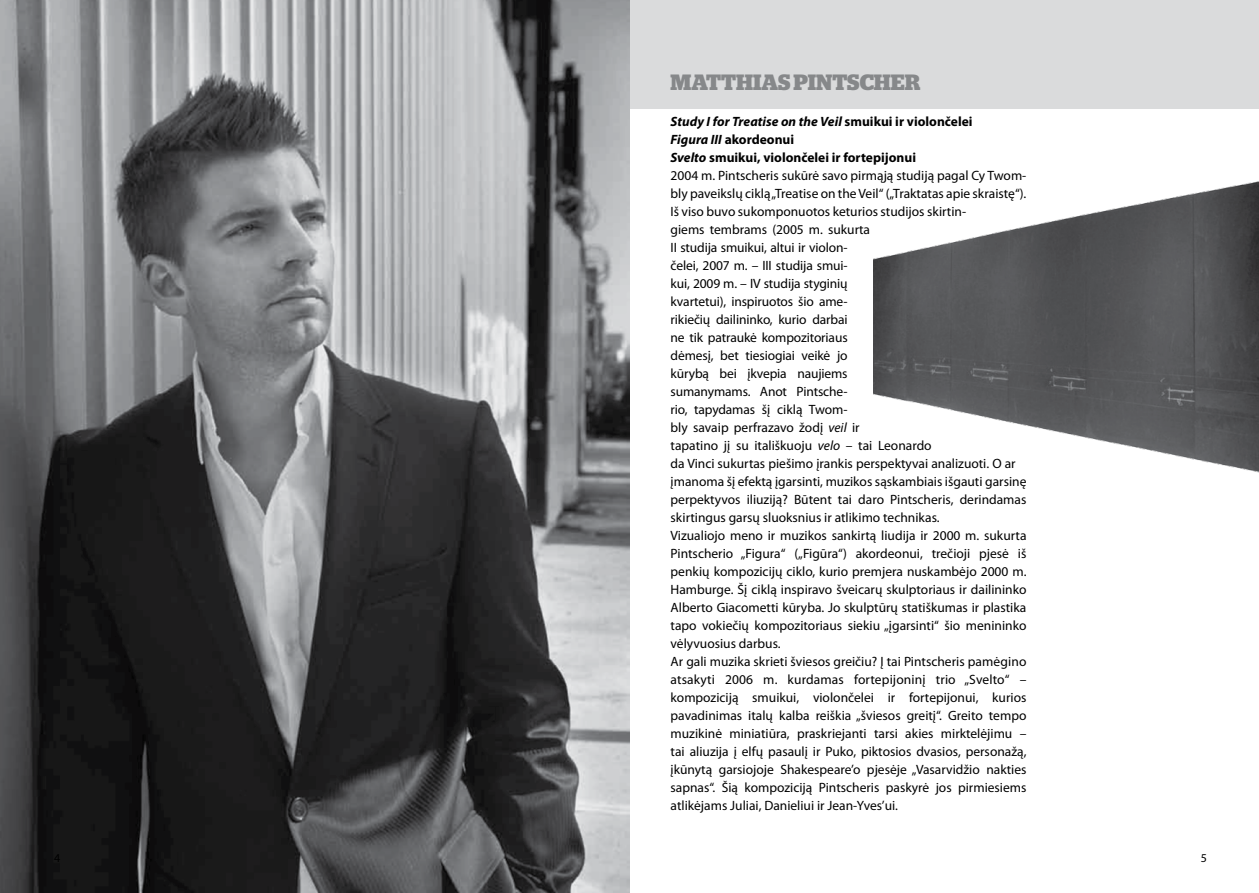
<style>
.page{position:relative;width:1259px;height:893px;background:#fff}
.page>*{position:absolute;margin:0;border:0;box-sizing:border-box;transform-origin:0 0}
.t1{font:700 22.05px "Stag";color:#86888a}
.t2{font:13.5px/18px "Myriad Pro";color:#000}
.t3{font:12px "Myriad Pro";color:#000}
.s1{font-weight:700;font-style:italic}
.s2{font-weight:700}
.s3{font-style:italic}
</style>
<div class="page">
<div style="left:0;top:0;width:1259px;height:108px;background:#dadbdc"></div>
<img style="left:0;top:0;width:629px;height:893px">
<img style="left:873px;top:181px;width:386px;height:292px">
<h1 class="t1" style="left:670px;top:69px;width:251px">MATTHIAS PINTSCHER</h1>
<p class="t2" style="left:670px;top:112px;width:357px"><span class="s1">Study I for Treatise on the Veil</span> <span class="s2">smuikui ir violončelei<br></span><span class="s1">Figura III</span> <span class="s2">akordeonui<br></span><span class="s1">Svelto</span> <span class="s2">smuikui, violončelei ir fortepijonui<br></span>2004 m. Pintscheris sukūrė savo pirmąją studiją pagal Cy Twom&shy;bly paveikslų ciklą „Treatise on the Veil“ („Traktatas apie skraistę“).<br>Iš viso buvo sukomponuotos keturios studijos skirtin-<br>giems tembrams (2005 m. sukurta<br>II studija smuikui, altui ir violon-<br>čelei, 2007 m. – III studija smui-<br>kui, 2009 m. – IV studija styginių<br>kvartetui), inspiruotos šio ame-<br>rikiečių dailininko, kurio darbai<br>ne tik patraukė kompozitoriaus<br>dėmesį, bet tiesiogiai veikė jo<br>kūrybą bei įkvepia naujiems<br>sumanymams. Anot Pintsche-<br>rio, tapydamas šį ciklą Twom-<br>bly savaip perfrazavo žodį <span class="s3">veil</span> ir<br>tapatino jį su itališkuoju <span class="s3">velo</span> – tai Leonardo<br>da Vinci sukurtas piešimo įrankis perspektyvai analizuoti. O ar įmanoma šį efektą įgarsinti, muzikos sąskambiais išgauti garsinę perpektyvos iliuziją? Būtent tai daro Pintscheris, derindamas skirtingus garsų sluoksnius ir atlikimo technikas.<br>Vizualiojo meno ir muzikos sankirtą liudija ir 2000 m. sukurta Pintscherio „Figura“ („Figūra“) akordeonui, trečioji pjesė iš penkių kompozicijų ciklo, kurio premjera nuskambėjo 2000 m.<br>Hamburge. Šį ciklą inspiravo šveicarų skulptoriaus ir dailininko Alberto Giacometti kūryba. Jo skulptūrų statiškumas ir plastika tapo vokiečių kompozitoriaus siekiu „įgarsinti“ šio menininko vėlyvuosius darbus.<br>Ar gali muzika skrieti šviesos greičiu? Į tai Pintscheris pamėgino atsakyti 2006 m. kurdamas fortepijoninį trio „Svelto“ – kompoziciją smuikui, violončelei ir fortepijonui, kurios pavadinimas italų kalba reiškia „šviesos greitį“. Greito tempo muzikinė miniatiūra, praskriejanti tarsi akies mirktelėjimu – tai aliuzija į elfų pasaulį ir Puko, piktosios dvasios, personažą, įkūnytą garsiojoje Shakespeare’o pjesėje „Vasarvidžio nakties sapnas“. Šią kompoziciją Pintscheris paskyrė jos pirmiesiems atlikėjams Juliai, Danieliui ir Jean-Yves’ui.</p>
<p class="t3" style="left:1200px;top:850px;width:8px">5</p>
</div>
